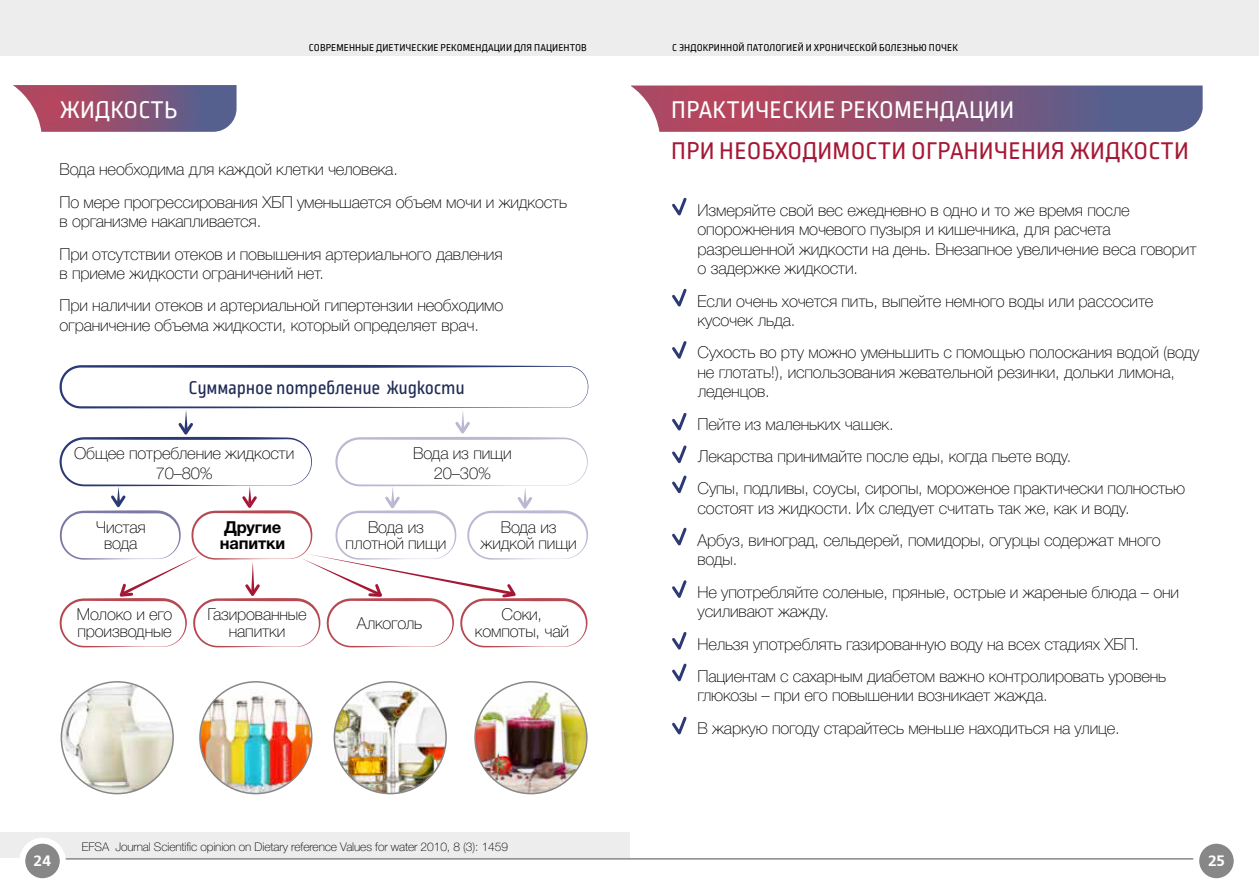
<style>
.page{position:relative;width:1259px;height:893px;background:#fff}
.page>*{position:absolute;margin:0;border:0;box-sizing:border-box;transform-origin:0 0}
.t1{font:25.5px "Ropa Sans Pro";letter-spacing:.01em;color:#a51835}
.t2{font:25.5px "Ropa Sans Pro";letter-spacing:.01em;color:#fff}
.t3{font:19.5px "Ropa Sans Pro";letter-spacing:-.01em;color:#212c56}
.t4{font:100 16.5px/32.2px "Helvetica Neue Cyr";letter-spacing:-.01em;color:#000}
.t5{font:700 16.5px/16.5px "Helvetica Neue Cyr";letter-spacing:-.01em;color:#000}
.t6{font:700 15px "Free Set";color:#fff}
.t7{font:100 12px "Helvetica Neue Cyr";letter-spacing:-.01em;color:#000}
.t8{font:10.5px "Ropa Sans Pro";letter-spacing:.01em;color:#000}
</style>
<div class="page">
<svg style="left:13px;top:85px;width:223px;height:47px;background:#926383"></svg>
<svg style="left:59px;top:365px;width:530px;height:282px"></svg>
<img style="left:61px;top:682px;width:112px;height:112px;border-radius:56px">
<div style="left:61px;top:681px;width:113px;height:113px;border:2px solid #878787;border-radius:50%"></div>
<img style="left:200px;top:682px;width:112px;height:112px;border-radius:56px">
<div style="left:199px;top:681px;width:113px;height:113px;border:2px solid #878787;border-radius:50%"></div>
<img style="left:334px;top:682px;width:112px;height:112px;border-radius:56px">
<div style="left:333px;top:681px;width:114px;height:113px;border:2px solid #878787;border-radius:50%"></div>
<img style="left:475px;top:682px;width:112px;height:112px;border-radius:56px">
<div style="left:474px;top:681px;width:113px;height:113px;border:2px solid #878787;border-radius:50%"></div>
<div style="left:0;top:832px;width:629px;height:26px;background:#ededed"></div>
<svg style="left:631px;top:86px;width:571px;height:46px;background:#8d597a"></svg>
<svg style="left:672px;top:197px;width:15px;height:19px"></svg>
<svg style="left:672px;top:288px;width:15px;height:19px"></svg>
<svg style="left:672px;top:413px;width:15px;height:18px"></svg>
<svg style="left:672px;top:341px;width:15px;height:18px"></svg>
<svg style="left:672px;top:445px;width:15px;height:49px"></svg>
<svg style="left:672px;top:527px;width:15px;height:19px"></svg>
<svg style="left:672px;top:580px;width:15px;height:18px"></svg>
<svg style="left:672px;top:632px;width:15px;height:18px"></svg>
<svg style="left:672px;top:663px;width:15px;height:19px"></svg>
<svg style="left:672px;top:716px;width:15px;height:19px"></svg>
<hr style="left:43px;top:858px;width:1172px;height:2px;background:#878787">
<div style="left:1196px;top:841px;width:40px;height:40px;background:#878787;border-radius:50%"></div>
<div style="left:1193px;top:838px;width:46px;height:46px;border:6px solid #fff;border-radius:50%"></div>
<div style="left:22px;top:841px;width:41px;height:40px;background:#878787;border-radius:50%"></div>
<div style="left:19px;top:838px;width:47px;height:46px;border:6px solid #fff;border-radius:50%"></div>
<div style="left:0;top:0;width:1259px;height:55px;background:#ededed"></div>
<p class="t8" style="left:309px;top:42px;width:279px">СОВРЕМЕННЫЕ ДИЕТИЧЕСКИЕ РЕКОМЕНДАЦИИ ДЛЯ ПАЦИЕНТОВ</p>
<p class="t8" style="left:672px;top:42px;width:287px">С ЭНДОКРИННОЙ ПАТОЛОГИЕЙ И ХРОНИЧЕСКОЙ БОЛЕЗНЬЮ ПОЧЕК</p>
<h1 class="t2" style="left:60px;top:96px;width:119px">ЖИДКОСТЬ</h1>
<p class="t4" style="left:60px;top:154px;width:509px">Вода необходима для каждой клетки человека.<br>По мере прогрессирования ХБП уменьшается объем мочи и жидкость</p>
<p class="t4" style="left:60px;top:205px;width:444px">в организме накапливается.<br>При отсутствии отеков и повышения артериального давления</p>
<p class="t4" style="left:60px;top:257px;width:445px">в приеме жидкости ограничений нет.<br>При наличии отеков и артериальной гипертензии необходимо</p>
<p class="t4" style="left:60px;top:309px;width:421px">ограничение объема жидкости, который определяет врач.</p>
<p class="t3" style="left:188px;top:378px;width:278px">Суммарное потребление жидкости</p>
<p class="t4" style="left:74px;top:444px;width:221px;line-height:19.5px;text-align:center">Общее потребление жидкости<br>70–80%</p>
<p class="t4" style="left:413px;top:444px;width:100px;line-height:19.5px;text-align:center">Вода из пищи<br>20–30%</p>
<p class="t4" style="left:96px;top:519px;width:51px;line-height:16.5px;text-align:center">Чистая вода</p>
<p class="t5" style="left:220px;top:519px;width:67px">Другие напитки</p>
<p class="t4" style="left:345px;top:519px;width:102px;line-height:16.5px;text-align:center">Вода из плотной пищи</p>
<p class="t4" style="left:481px;top:519px;width:98px;line-height:16.5px;text-align:center">Вода из жидкой пищи</p>
<p class="t4" style="left:77px;top:606px;width:97px;line-height:16.5px">Молоко и его производные</p>
<p class="t4" style="left:207px;top:606px;width:101px;line-height:16.5px;text-align:center">Газированные напитки</p>
<p class="t4" style="left:357px;top:608px;width:67px">Алкоголь</p>
<p class="t4" style="left:475px;top:606px;width:96px;line-height:16.5px;text-align:center">Соки, компоты, чай</p>
<p class="t7" style="left:82px;top:840px;width:428px">EFSA Journal Scientific opinion on Dietary reference Values for water 2010, 8 (3): 1459</p>
<h1 class="t2" style="left:671px;top:96px;width:344px">ПРАКТИЧЕСКИЕ РЕКОМЕНДАЦИИ</h1>
<h1 class="t1" style="left:671px;top:137px;width:519px">ПРИ НЕОБХОДИМОСТИ ОГРАНИЧЕНИЯ ЖИДКОСТИ</h1>
<p class="t4" style="left:697px;top:200px;width:500px;line-height:19.5px">Измеряйте свой вес ежедневно в одно и то же время после опорожнения мочевого пузыря и кишечника, для расчета разрешенной жидкости на день. Внезапное увеличение веса говорит о задержке жидкости.</p>
<p class="t4" style="left:697px;top:291px;width:457px;line-height:19.5px">Если очень хочется пить, выпейте немного воды или рассосите кусочек льда.</p>
<p class="t4" style="left:697px;top:343px;width:503px;line-height:19.5px">Сухость во рту можно уменьшить с помощью полоскания водой (воду не глотать!), использования жевательной резинки, дольки лимона, леденцов.</p>
<p class="t4" style="left:697px;top:408px;width:489px">Пейте из маленьких чашек.<br>Лекарства принимайте после еды, когда пьете воду.<br>Супы, подливы, соусы, сиропы, мороженое практически полностью</p>
<p class="t4" style="left:697px;top:492px;width:464px">состоят из жидкости. Их следует считать так же, как и воду.<br>Арбуз, виноград, сельдерей, помидоры, огурцы содержат много</p>
<p class="t4" style="left:697px;top:544px;width:483px">воды.<br>Не употребляйте соленые, пряные, острые и жареные блюда – они</p>
<p class="t4" style="left:697px;top:595px;width:470px">усиливают жажду.<br>Нельзя употреблять газированную воду на всех стадиях ХБП.<br>Пациентам с сахарным диабетом важно контролировать уровень</p>
<p class="t4" style="left:697px;top:679px;width:424px">глюкозы – при его повышении возникает жажда.<br>В жаркую погоду старайтесь меньше находиться на улице.</p>
<p class="t6" style="left:34px;top:853px;width:19px">24</p>
<p class="t6" style="left:1208px;top:853px;width:19px">25</p>
</div>
